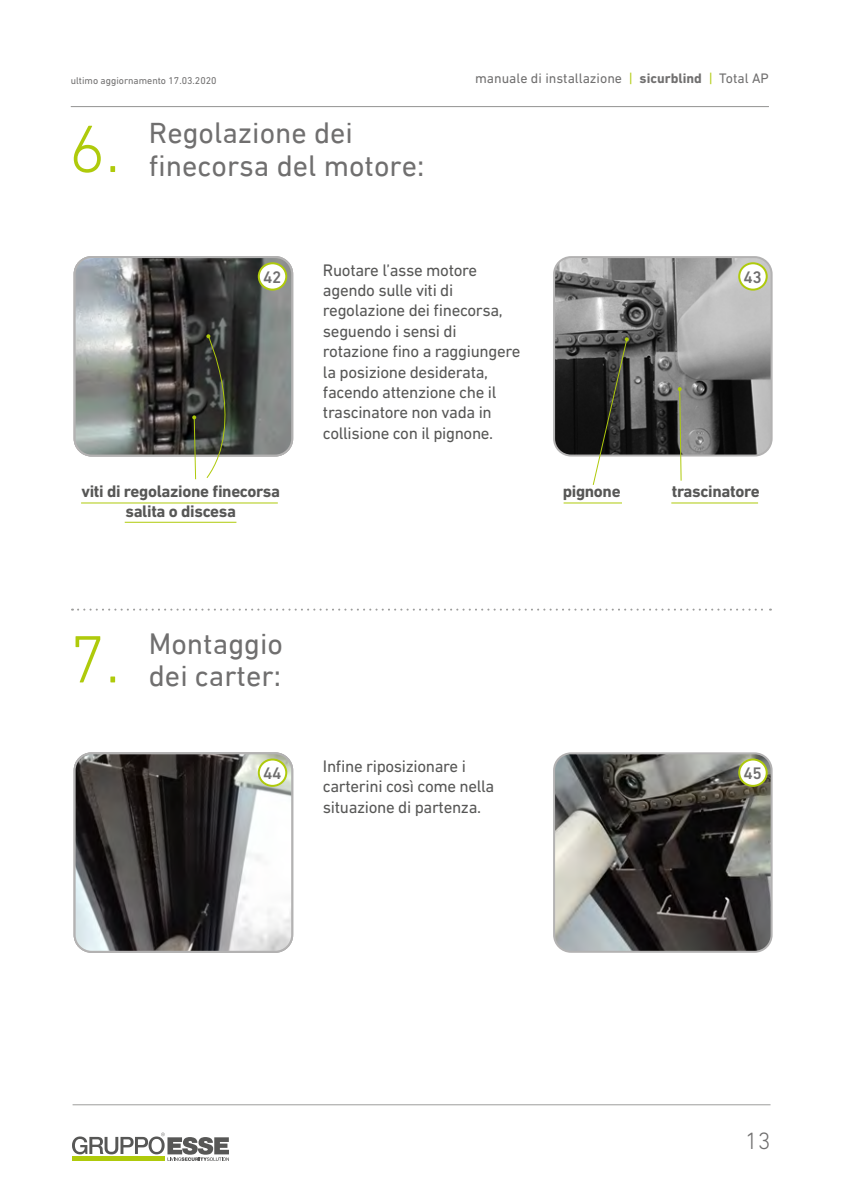
<style>
.page{position:relative;width:842px;height:1191px;background:#fff}
.page>*{position:absolute;margin:0;border:0;box-sizing:border-box;transform-origin:0 0}
.t1{font:300 68px "DIN Next LT Arabic";color:#afca0b}
.t2{font:30px "DIN Next LT Arabic";color:#706f6f}
.t3{font:300 24px "DIN Next LT Pro";color:#706f6f}
.t4{font:17px/20.4px "DIN Next LT Pro";letter-spacing:-.02em;color:#575756}
.t5{font:700 17px/20.4px "DIN Next LT Pro";letter-spacing:-.02em;color:#575756;text-align:center}
.t6{font:500 17px "DIN Next LT Pro";letter-spacing:-.02em;color:#706f6f}
.t7{font:14px "DIN Next LT Pro";color:#706f6f}
.t8{font:10px "DIN Next LT Pro";color:#706f6f}
.s1{color:#afca0b}
.s2{font-weight:700}
</style>
<div class="page">
<svg style="left:72px;top:1132px;width:157px;height:29px"></svg>
<hr style="left:73px;top:1104px;width:697px;height:1px;background:#9d9d9c">
<hr style="left:71px;top:106px;width:698px;height:1px;background:#9d9d9c">
<img style="left:556px;top:259px;width:214px;height:196px">
<div style="left:553px;top:256px;width:220px;height:200px;border:2px solid #b3b2b2;border-radius:17px"></div>
<img style="left:75px;top:259px;width:217px;height:196px">
<div style="left:74px;top:256px;width:219px;height:200px;border:2px solid #b3b2b2;border-radius:17px"></div>
<div style="left:259px;top:263px;width:27px;height:27px;background:#fff;border-radius:50%"></div>
<div style="left:258px;top:262px;width:29px;height:29px;border:2px solid #afca0b;border-radius:50%"></div>
<div style="left:739px;top:263px;width:28px;height:27px;background:#fff;border-radius:50%"></div>
<div style="left:738px;top:262px;width:30px;height:29px;border:2px solid #afca0b;border-radius:50%"></div>
<img style="left:554px;top:755px;width:216px;height:196px">
<div style="left:553px;top:752px;width:220px;height:200px;border:2px solid #b3b2b2;border-radius:17px"></div>
<img style="left:75px;top:755px;width:217px;height:196px">
<div style="left:74px;top:752px;width:219px;height:200px;border:2px solid #b3b2b2;border-radius:17px"></div>
<div style="left:259px;top:759px;width:27px;height:27px;background:#fff;border-radius:50%"></div>
<div style="left:258px;top:758px;width:29px;height:29px;border:2px solid #afca0b;border-radius:50%"></div>
<div style="left:739px;top:759px;width:28px;height:27px;background:#fff;border-radius:50%"></div>
<div style="left:738px;top:758px;width:30px;height:29px;border:2px solid #afca0b;border-radius:50%"></div>
<svg style="left:72px;top:608px;width:699px;height:2px"></svg>
<svg style="left:192px;top:415px;width:5px;height:65px"></svg>
<svg style="left:206px;top:334px;width:41px;height:144px;background:#52564d"></svg>
<svg style="left:592px;top:337px;width:37px;height:148px"></svg>
<svg style="left:678px;top:387px;width:4px;height:94px"></svg>
<hr style="left:81px;top:502px;width:197px;height:1px;background:#afca0b">
<hr style="left:564px;top:502px;width:58px;height:1px;background:#afca0b">
<hr style="left:671px;top:502px;width:87px;height:1px;background:#afca0b">
<hr style="left:125px;top:522px;width:111px;height:1px;background:#afca0b">
<p class="t8" style="left:71px;top:75px;width:147px">ultimo aggiornamento 17.03.2020</p>
<p class="t7" style="left:475px;top:70px;width:295px">manuale di installazione <span class="s1">|</span> <span class="s2">sicurblind</span> <span class="s1">|</span> Total AP</p>
<h2 class="t2" style="left:149px;top:116px;width:206px">Regolazione dei</h2>
<h1 class="t1" style="left:69px;top:109px;width:53px">6.</h1>
<h2 class="t2" style="left:149px;top:148px;width:277px">finecorsa del motore:</h2>
<p class="t4" style="left:323px;top:259px;width:199px">Ruotare l’asse motore agendo sulle viti di regolazione dei finecorsa, seguendo i sensi di rotazione fino a raggiungere la posizione desiderata, facendo attenzione che il trascinatore non vada in collisione con il pignone.</p>
<p class="t6" style="left:263px;top:267px;width:20px">42</p>
<p class="t6" style="left:743px;top:267px;width:20px">43</p>
<p class="t5" style="left:81px;top:480px;width:200px">viti di regolazione finecorsa salita o discesa</p>
<p class="t5" style="left:563px;top:480px;width:59px">pignone</p>
<p class="t5" style="left:672px;top:480px;width:89px">trascinatore</p>
<h1 class="t1" style="left:69px;top:619px;width:53px">7.</h1>
<h2 class="t2" style="left:149px;top:626px;width:136px">Montaggio</h2>
<h2 class="t2" style="left:149px;top:658px;width:134px">dei carter:</h2>
<p class="t4" style="left:323px;top:755px;width:173px">Infine riposizionare i carterini così come nella situazione di partenza.</p>
<p class="t6" style="left:263px;top:763px;width:20px">44</p>
<p class="t6" style="left:743px;top:763px;width:20px">45</p>
<h3 class="t3" style="left:745px;top:1127px;width:27px">13</h3>
</div>
